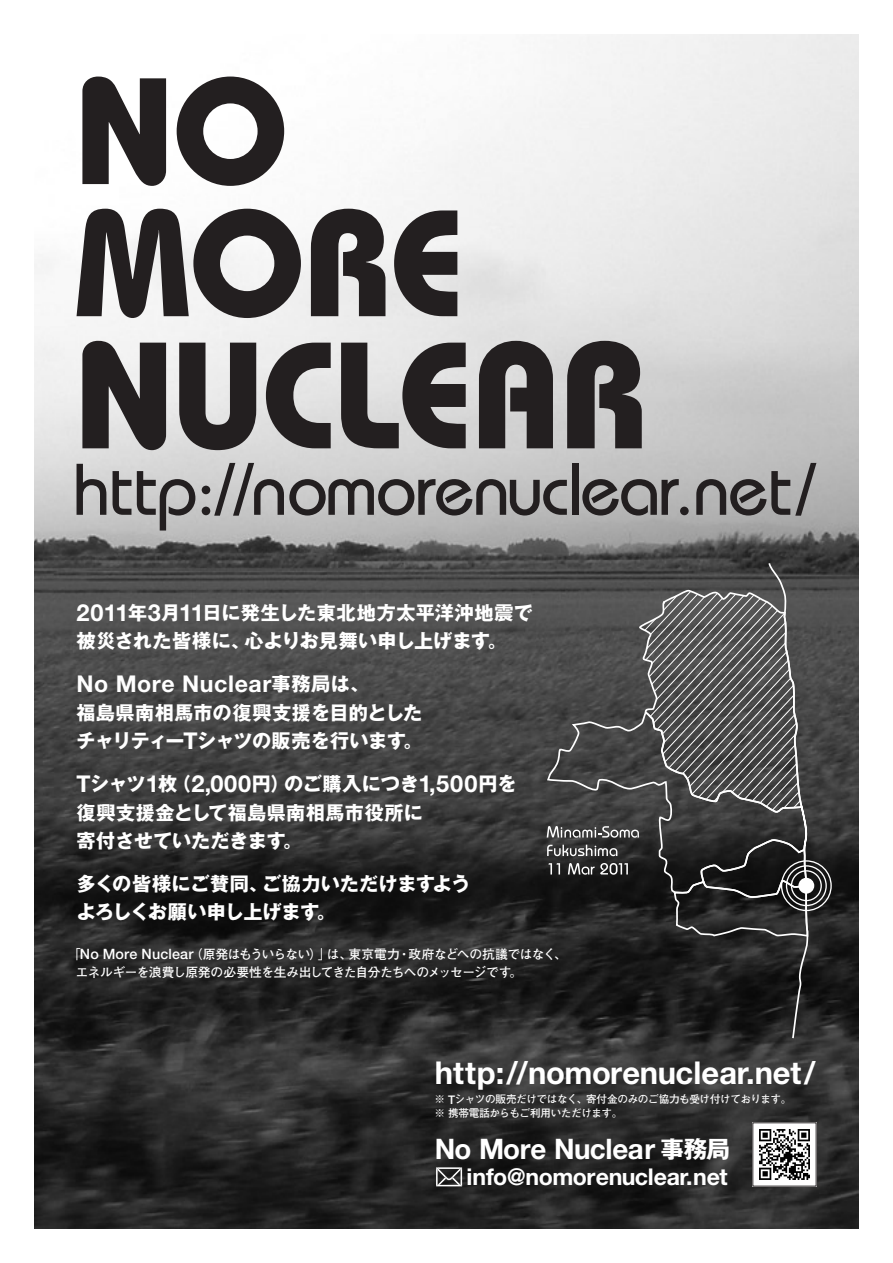
<style>
.page{position:relative;width:893px;height:1263px;background:#fff}
.page>*{position:absolute;margin:0;border:0;box-sizing:border-box;transform-origin:0 0}
.t1{font:700 31.5px "Helvetica Neue";letter-spacing:-.01em;color:#fff}
.t2{font:700 28.35px "Helvetica Neue";letter-spacing:-.015em;color:#fff}
.t3{font:700 23.55px "Helvetica Neue";letter-spacing:.03em;color:#fff}
.t4{font:700 23.4px "Gothic MB101 Pro";color:#fff}
.t5{font:700 23.1px "Helvetica Neue";letter-spacing:-.01em;color:#fff}
.t6{font:700 23.1px "Helvetica Neue";letter-spacing:.025em;color:#fff}
.t7{font:700 19.2px/28.7px "Gothic MB101 Pro";letter-spacing:.005em;color:#fff}
.t8{font:700 19.2px "Gothic MB101 Pro";letter-spacing:.03em;color:#fff}
.t9{font:700 19.2px "Gothic MB101 Pro";letter-spacing:.025em;color:#fff}
.t10{font:500 14.25px "Helvetica Neue";letter-spacing:.015em;color:#fff}
.t11{font:700 12.75px "Futo Go B101 Pro";letter-spacing:-.045em;color:#fff}
.t12{font:700 12.75px "Futo Go B101 Pro";letter-spacing:-.08em;color:#fff}
.t13{font:700 10.65px/13.8px "Futo Go B101 Pro";letter-spacing:-.04em;color:#fff}
.s1{font-family:"Helvetica Neue";font-size:23.55px}
.s2{font-family:"Gothic MB101 Pro";font-size:19.2px}
.s3{font-family:"Helvetica Neue";font-size:23.1px}
.s4{font-size:23.1px}
.s5{font-family:"Helvetica Neue";font-weight:500;font-size:11.85px}
</style>
<div class="page">
<img style="left:34px;top:34px;width:825px;height:1195px">
<svg style="left:436px;top:1167px;width:26px;height:19px"></svg>
<img style="left:754px;top:1124px;width:60px;height:60px">
<svg style="left:546px;top:561px;width:263px;height:479px;background:#333"></svg>
<svg style="left:639px;top:589px;width:165px;height:224px;background:#626262"></svg>
<svg style="left:673px;top:839px;width:159px;height:99px;background:#363636"></svg>
<svg style="left:547px;top:826px;width:92px;height:12px"></svg>
<svg style="left:547px;top:845px;width:70px;height:11px"></svg>
<svg style="left:548px;top:863px;width:12px;height:11px"></svg>
<svg style="left:568px;top:863px;width:60px;height:12px"></svg>
<svg style="left:77px;top:464px;width:29px;height:51px"></svg>
<svg style="left:113px;top:471px;width:18px;height:44px"></svg>
<svg style="left:137px;top:471px;width:58px;height:59px;background:#939292"></svg>
<svg style="left:202px;top:463px;width:365px;height:53px;background:#999898"></svg>
<div style="left:572px;top:464px;width:6px;height:51px;background:#231f20"></div>
<svg style="left:582px;top:479px;width:97px;height:36px;background:#747373"></svg>
<div style="left:680px;top:507px;width:9px;height:8px;background:#231f20;border-radius:50%"></div>
<svg style="left:696px;top:463px;width:120px;height:53px;background:#8a8989"></svg>
<svg style="left:82px;top:77px;width:84px;height:109px"></svg>
<svg style="left:177px;top:77px;width:107px;height:109px"></svg>
<svg style="left:77px;top:209px;width:224px;height:109px"></svg>
<svg style="left:311px;top:209px;width:74px;height:107px;background:#535051"></svg>
<svg style="left:394px;top:210px;width:63px;height:106px;background:#605e5e"></svg>
<svg style="left:82px;top:341px;width:84px;height:109px;background:#524f50"></svg>
<svg style="left:179px;top:343px;width:77px;height:107px;background:#5f5c5d"></svg>
<svg style="left:266px;top:343px;width:65px;height:105px;background:#737171"></svg>
<svg style="left:341px;top:343px;width:125px;height:105px;background:#6c6a6a"></svg>
<svg style="left:479px;top:341px;width:74px;height:107px;background:#4e4b4b"></svg>
<svg style="left:567px;top:341px;width:75px;height:107px;background:#4d4a4b"></svg>
<p class="t8" style="left:203px;top:596px;width:332px">日に発生した東北地方太平洋沖地震で</p>
<p class="t7" style="left:128px;top:596px;width:54px">年 月<span class="s1">3</span></p>
<p class="t3" style="left:77px;top:598px;width:54px">2011</p>
<p class="t3" style="left:179px;top:598px;width:26px">11</p>
<p class="t9" style="left:77px;top:625px;width:175px">被災された皆様に、</p>
<p class="t7" style="left:244px;top:624px;width:264px">心よりお見舞い申し上げます。</p>
<p class="t6" style="left:77px;top:669px;width:275px">No More Nuclear<span class="s2">事務局は</span></p>
<p class="t7" style="left:76px;top:696px;width:348px">福島県南相馬市の復興支援を目的としたチャリティー<span class="s3">T</span>シャツの販売を行います。</p>
<p class="t7" style="left:350px;top:667px;width:21px">、</p>
<p class="t7" style="left:284px;top:767px;width:136px">のご購入につき</p>
<p class="t7" style="left:172px;top:767px;width:21px">（</p>
<p class="t7" style="left:252px;top:767px;width:39px">円）</p>
<p class="t7" style="left:478px;top:767px;width:40px">円を</p>
<p class="t7" style="left:77px;top:767px;width:348px"><span class="s3">T</span>シャツ 枚<span class="s1">1<br></span>復興支援金として福島県南相馬市役所に寄付させていただきます。</p>
<p class="t7" style="left:262px;top:867px;width:209px">ご協力いただけますよう</p>
<p class="t3" style="left:191px;top:769px;width:61px">2<span class="s4">,</span>000</p>
<p class="t3" style="left:419px;top:769px;width:60px">1<span class="s4">,</span>500</p>
<p class="t7" style="left:76px;top:867px;width:261px">多くの皆様にご賛同、<br>よろしくお願い申し上げます。</p>
<p class="t11" style="left:409px;top:943px;width:149px">政府などへの抗議ではなく</p>
<p class="t12" style="left:190px;top:943px;width:142px">（原発はもういらない）」</p>
<p class="t11" style="left:68px;top:943px;width:14px">「</p>
<p class="t11" style="left:349px;top:943px;width:53px">東京電力</p>
<p class="t11" style="left:327px;top:943px;width:27px">は、</p>
<p class="t10" style="left:80px;top:945px;width:115px">No More Nuclear</p>
<p class="t11" style="left:398px;top:943px;width:14px">・</p>
<p class="t11" style="left:554px;top:943px;width:14px">、</p>
<p class="t11" style="left:76px;top:961px;width:437px">エネルギーを浪費し原発の必要性を生み出してきた自分たちへのメッセージです</p>
<p class="t11" style="left:510px;top:961px;width:14px">。</p>
<h1 class="t1" style="left:435px;top:1053px;width:382px">http://nomorenuclear.net/</h1>
<p class="t13" style="left:434px;top:1091px;width:358px">※ <span class="s5">T</span>シャツの販売だけではなく、寄付金のみのご協力も受け付けております。※ 携帯電話からもご利用いただけます。</p>
<p class="t4" style="left:660px;top:1130px;width:71px">事務局</p>
<h2 class="t2" style="left:435px;top:1132px;width:222px">No More Nuclear</h2>
<p class="t5" style="left:466px;top:1162px;width:263px">info@nomorenuclear.net</p>
</div>
